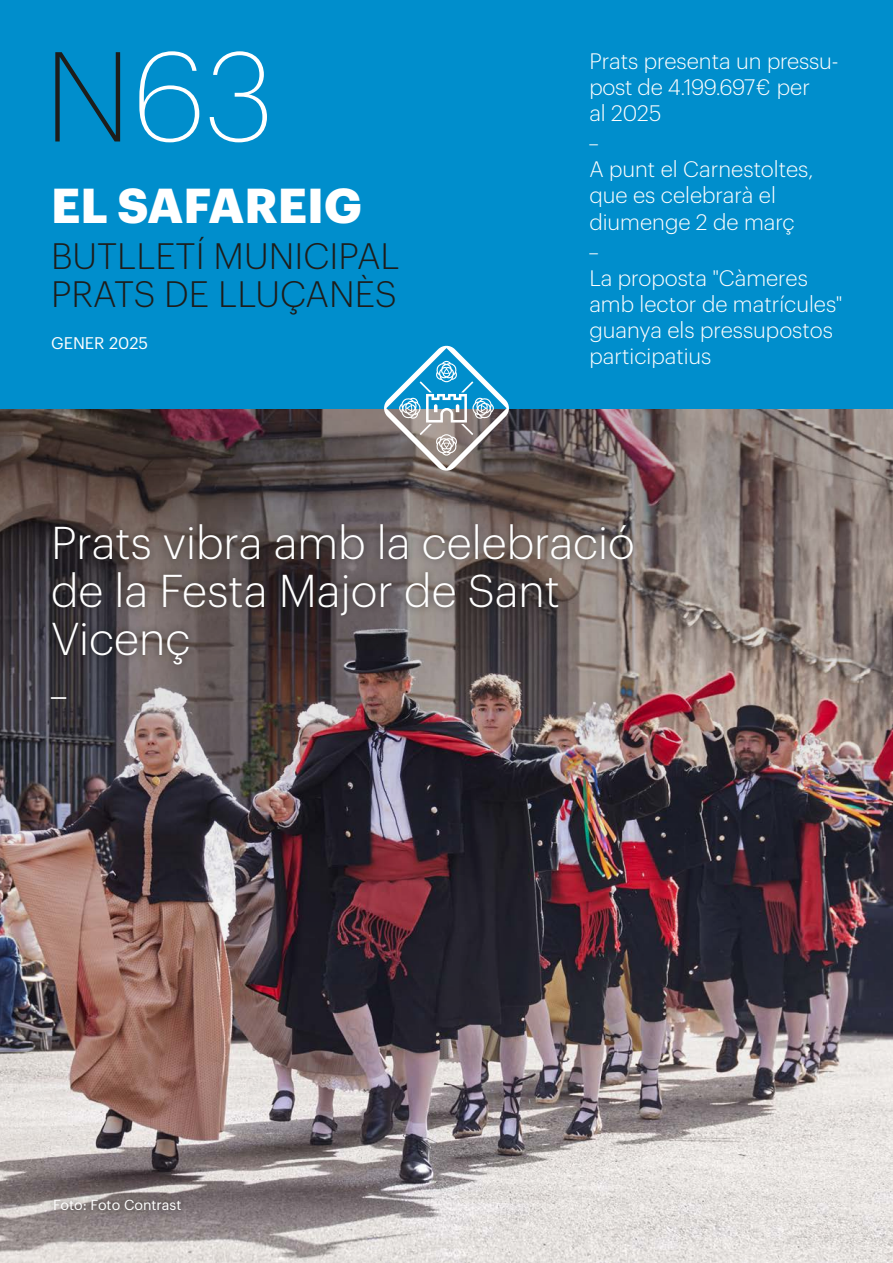
<style>
.page{position:relative;width:893px;height:1263px;background:#fff}
.page>*{position:absolute;margin:0;border:0;box-sizing:border-box;transform-origin:0 0}
.t1{font:200 124.8px "Graphik";color:#fff}
.t2{font:700 48px "Graphik";color:#fff}
.t3{font:300 45px/48px "Graphik";color:#fff}
.t4{font:300 39px "Graphik";color:#fff}
.t5{font:300 36px/37.5px "Graphik";color:#1d1d1b}
.t6{font:300 21.9px/26.2px "Graphik";color:#fff}
.t7{font:16.5px "Graphik";color:#fff}
.t8{font:14.25px "Graphik";color:#fff}
.s1{color:#1d1d1b}
</style>
<div class="page">
<img style="left:0;top:408px;width:893px;height:855px">
<div style="left:0;top:0;width:893px;height:408px;background:#008ecc"></div>
<svg style="left:384px;top:345px;width:125px;height:126px"></svg>
<div style="left:43px;top:517px;width:598px;height:190px;background:#1d1d1b;opacity:.6"></div>
<div style="left:46px;top:1192px;width:142px;height:27px;background:#1d1d1b;opacity:.8"></div>
<h1 class="t1" style="left:44px;top:7px;width:231px"><span class="s1">N</span>63</h1>
<p class="t6" style="left:589px;top:46px;width:251px">Prats presenta un pressu&shy;post de 4.199.697€ per<br>al 2025</p>
<p class="t6" style="left:589px;top:115px;width:226px;line-height:34.8px">_<br>A punt el Carnestoltes,</p>
<p class="t6" style="left:589px;top:181px;width:207px">que es celebrarà el diumenge 2 de març</p>
<p class="t6" style="left:589px;top:224px;width:220px;line-height:34.8px">_<br>La proposta "Càmeres</p>
<p class="t6" style="left:589px;top:289px;width:255px">amb lector de matrícules" guanya els pressupostos participatius</p>
<h2 class="t2" style="left:51px;top:169px;width:312px">EL SAFAREIG</h2>
<h3 class="t5" style="left:51px;top:235px;width:350px">BUTLLETÍ MUNICIPAL<br>PRATS DE LLUÇANÈS</h3>
<p class="t7" style="left:51px;top:331px;width:99px">GENER 2025</p>
<h3 class="t3" style="left:51px;top:515px;width:585px">Prats vibra amb la celebració de la Festa Major de Sant<br>Vicenç</h3>
<h3 class="t4" style="left:51px;top:650px;width:17px">_</h3>
<p class="t8" style="left:53px;top:1194px;width:130px">Foto: Foto Contrast</p>
</div>
